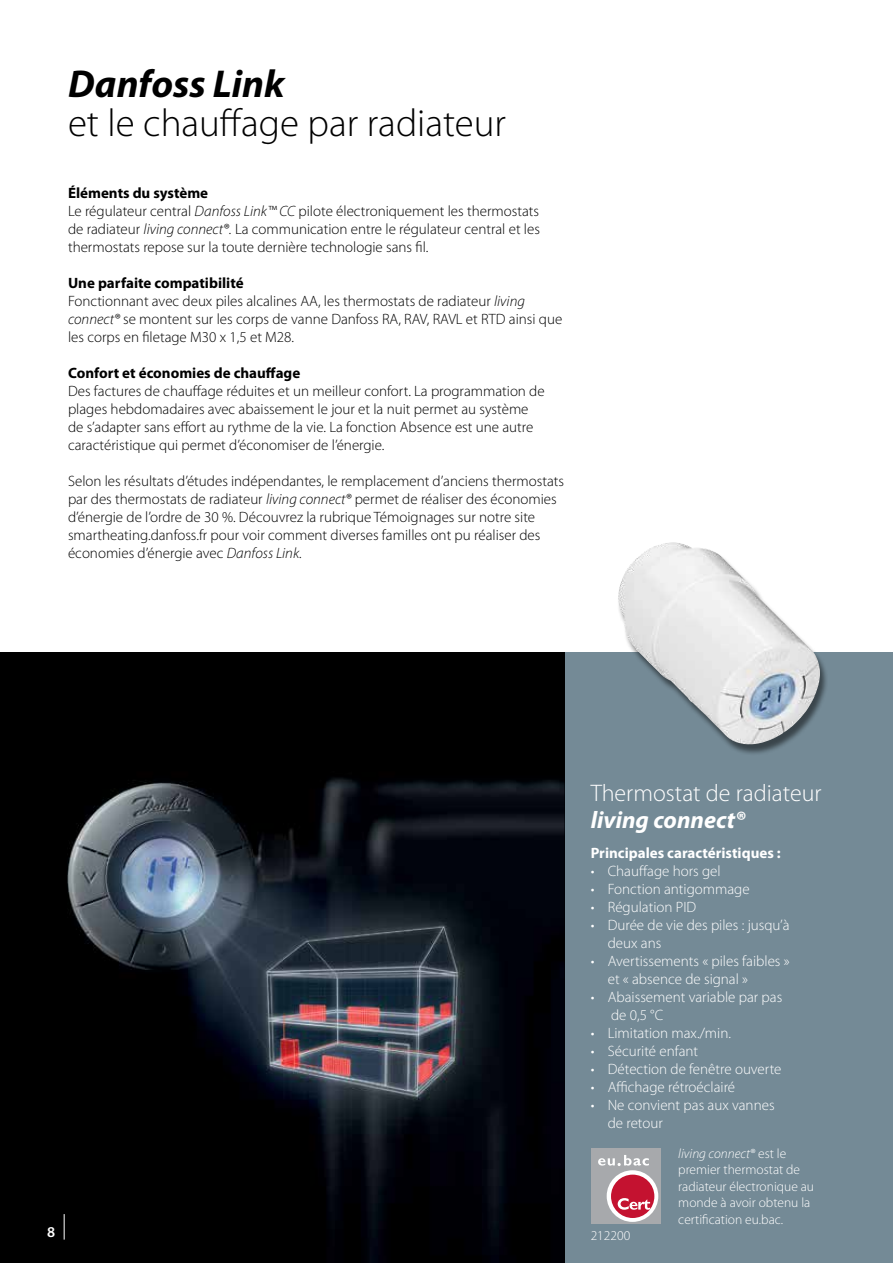
<style>
.page{position:relative;width:893px;height:1263px;background:#fff}
.page>*{position:absolute;margin:0;border:0;box-sizing:border-box;transform-origin:0 0}
.t1{font:300 39px "Myriad Pro";color:#000}
.t2{font:italic 700 39px "Myriad Pro";color:#000}
.t3{font:300 24px "Myriad Pro";color:#fff}
.t4{font:italic 700 24px "Myriad Pro";color:#fff}
.t5{font:300 15px/18px "Myriad Pro";color:#000}
.t6{font:300 15px/18px "Myriad Pro";color:#fff}
.t7{font:700 15px "Myriad Pro";color:#000}
.t8{font:700 15px "Myriad Pro";color:#fff}
.t9{font:600 15px "Myriad Pro";color:#fff}
.t10{font:300 13.5px/16.5px "Myriad Pro";color:#fff}
.s1{font-weight:700}
.s2{font-style:italic}
</style>
<div class="page">
<img style="left:0;top:653px;width:564px;height:610px">
<div style="left:564px;top:653px;width:329px;height:610px;background:#748a96"></div>
<div style="left:617px;top:544px;width:212px;height:212px;background:#000;opacity:.5"></div>
<img style="left:617px;top:542px;width:203px;height:203px">
<div style="left:591px;top:1148px;width:69px;height:75px;background:#a7a9ac"></div>
<div style="left:607px;top:1170px;width:51px;height:52px;background:#fff;border-radius:50%"></div>
<div style="left:611px;top:1174px;width:43px;height:44px;background:#c41230;border-radius:50%"></div>
<svg style="left:618px;top:1198px;width:32px;height:12px"></svg>
<svg style="left:598px;top:1155px;width:51px;height:11px"></svg>
<svg style="left:64px;top:1214px;width:1px;height:25px"></svg>
<h1 class="t2" style="left:68px;top:63px;width:218px">Danfoss Link</h1>
<h1 class="t1" style="left:68px;top:100px;width:439px">et le chauffage par radiateur</h1>
<p class="t5" style="left:68px;top:184px;width:473px"><span class="s1">Éléments du système<br></span>Le régulateur central <span class="s2">Danfoss Link™ CC</span> pilote électroniquement les thermostats de radiateur <span class="s2">living connect®.</span> La communication entre le régulateur central et les thermostats repose sur la toute dernière technologie sans fil.</p>
<p class="t5" style="left:68px;top:274px;width:496px"><span class="s1">Une parfaite compatibilité<br></span>Fonctionnant avec deux piles alcalines AA, les thermostats de radiateur <span class="s2">living connect®</span> se montent sur les corps de vanne Danfoss RA, RAV, RAVL et RTD ainsi que les corps en filetage M30 x 1,5 et M28.</p>
<p class="t7" style="left:68px;top:364px;width:234px">Confort et économies de chauffage</p>
<p class="t5" style="left:68px;top:382px;width:478px">Des factures de chauffage réduites et un meilleur confort. La programmation de plages hebdomadaires avec abaissement le jour et la nuit permet au système de s’adapter sans effort au rythme de la vie. La fonction Absence est une autre caractéristique qui permet d’économiser de l’énergie.</p>
<p class="t5" style="left:68px;top:472px;width:498px">Selon les résultats d’études indépendantes, le remplacement d’anciens thermostats par des thermostats de radiateur <span class="s2">living connect®</span> permet de réaliser des économies d’énergie de l’ordre de 30 %. Découvrez la rubrique Témoignages sur notre site smartheating.danfoss.fr pour voir comment diverses familles ont pu réaliser des économies d’énergie avec <span class="s2">Danfoss Link.</span></p>
<h2 class="t3" style="left:591px;top:778px;width:232px">Thermostat de radiateur</h2>
<h2 class="t4" style="left:591px;top:806px;width:156px">living connect®</h2>
<p class="t8" style="left:591px;top:843px;width:192px">Principales caractéristiques :</p>
<p class="t6" style="left:591px;top:862px;width:131px">• Chauffage hors gel</p>
<p class="t6" style="left:591px;top:880px;width:160px">• Fonction antigommage</p>
<p class="t6" style="left:591px;top:898px;width:107px">• Régulation PID</p>
<p class="t6" style="left:608px;top:916px;width:183px;text-indent:-17px">• Durée de vie des piles : jusqu’à deux ans</p>
<p class="t6" style="left:608px;top:952px;width:183px;text-indent:-17px">• Avertissements « piles faibles » et « absence de signal »</p>
<p class="t6" style="left:611px;top:988px;width:173px;text-indent:-20px">• Abaissement variable par pas de 0,5 °C</p>
<p class="t6" style="left:591px;top:1024px;width:142px">• Limitation max./min.</p>
<p class="t6" style="left:591px;top:1042px;width:109px">• Sécurité enfant</p>
<p class="t6" style="left:591px;top:1060px;width:192px">• Détection de fenêtre ouverte</p>
<p class="t6" style="left:591px;top:1078px;width:146px">• Affichage rétroéclairé</p>
<p class="t6" style="left:608px;top:1096px;width:168px;text-indent:-17px">• Ne convient pas aux vannes de retour</p>
<p class="t10" style="left:678px;top:1145px;width:137px"><span class="s2">living connect®</span> est le premier thermostat de radiateur électronique au monde à avoir obtenu la certification eu.bac.</p>
<p class="t9" style="left:47px;top:1223px;width:10px">8</p>
<p class="t10" style="left:591px;top:1226px;width:41px">212200</p>
</div>
